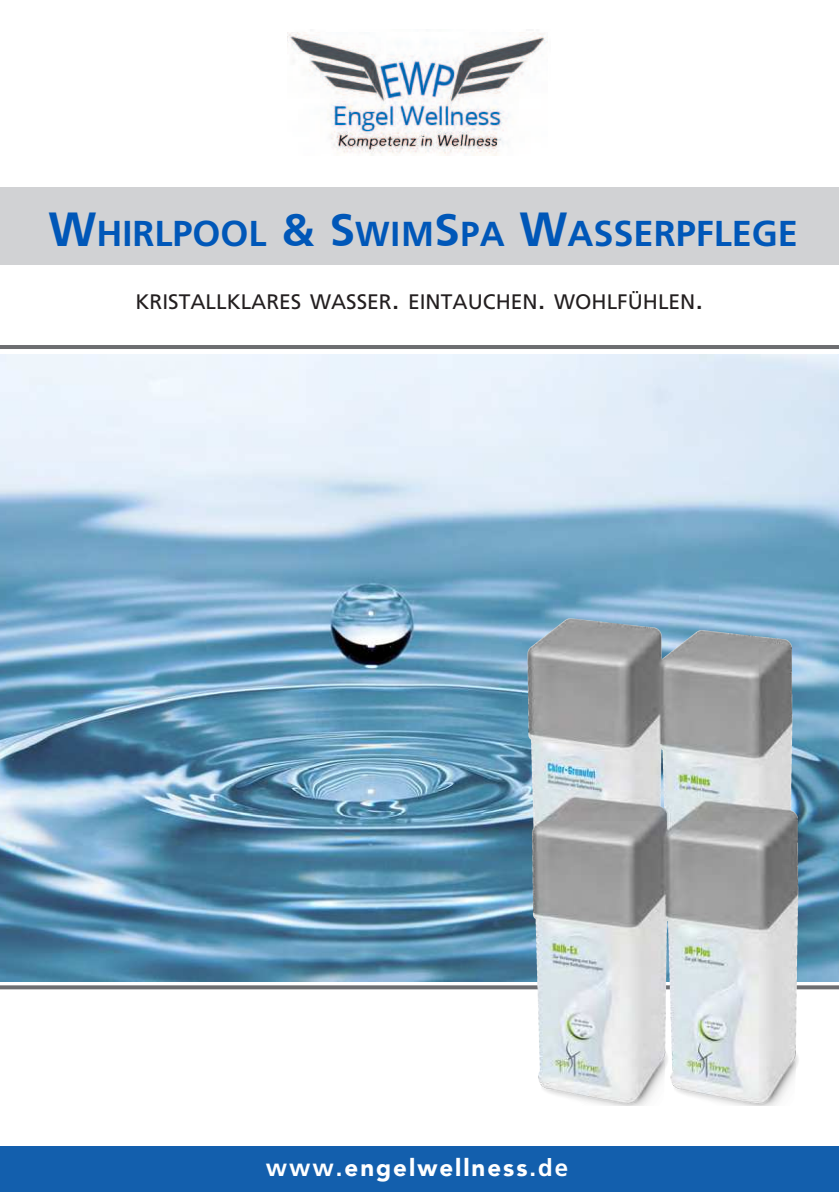
<style>
.page{position:relative;width:839px;height:1192px;background:#fff}
.page>*{position:absolute;margin:0;border:0;box-sizing:border-box;transform-origin:0 0}
.t1{font:700 36px "Frutiger";color:#0057b8}
.t2{font:900 24px "Avenir";letter-spacing:.085em;color:#fff}
.t3{font:21px "Frutiger";color:#231f20}
.s1{font-size:48px}
.s2{font-style:inherit}
.s3{font-size:28px}
.s4{font-family:"Frutiger";font-weight:700}
</style>
<div class="page">
<div style="left:0;top:1146px;width:838px;height:46px;background:#135fad"></div>
<div style="left:0;top:187px;width:838px;height:78px;background:#d1d2d4"></div>
<hr style="left:0;top:345px;width:838px;height:4px;background:#6d6e71">
<svg style="left:0;top:985px;width:838px;height:4px;background:#7a7a7d"></svg>
<img style="left:0;top:354px;width:838px;height:627px">
<img style="left:512px;top:575px;width:291px;height:530px">
<img style="left:287px;top:32px;width:259px;height:124px">
<h1 class="t1" style="left:48px;top:218px;width:750px"><span class="s1">W</span>HIRLPOOL <span class="s1">&amp; S</span><span class="s2">WIM</span><span class="s1">S</span><span class="s2">PA</span> <span class="s1">W</span>ASSERPFLEGE</h1>
<p class="t3" style="left:135px;top:290px;width:568px">KRISTALLKLARES WASSER<span class="s3">.</span> EINTAUCHEN<span class="s3">.</span> WOHLFÜHLEN<span class="s3">.</span></p>
<p class="t2" style="left:266px;top:1147px;width:304px"><span class="s4">www.</span>engelwellness<span class="s4">.de</span></p>
</div>
